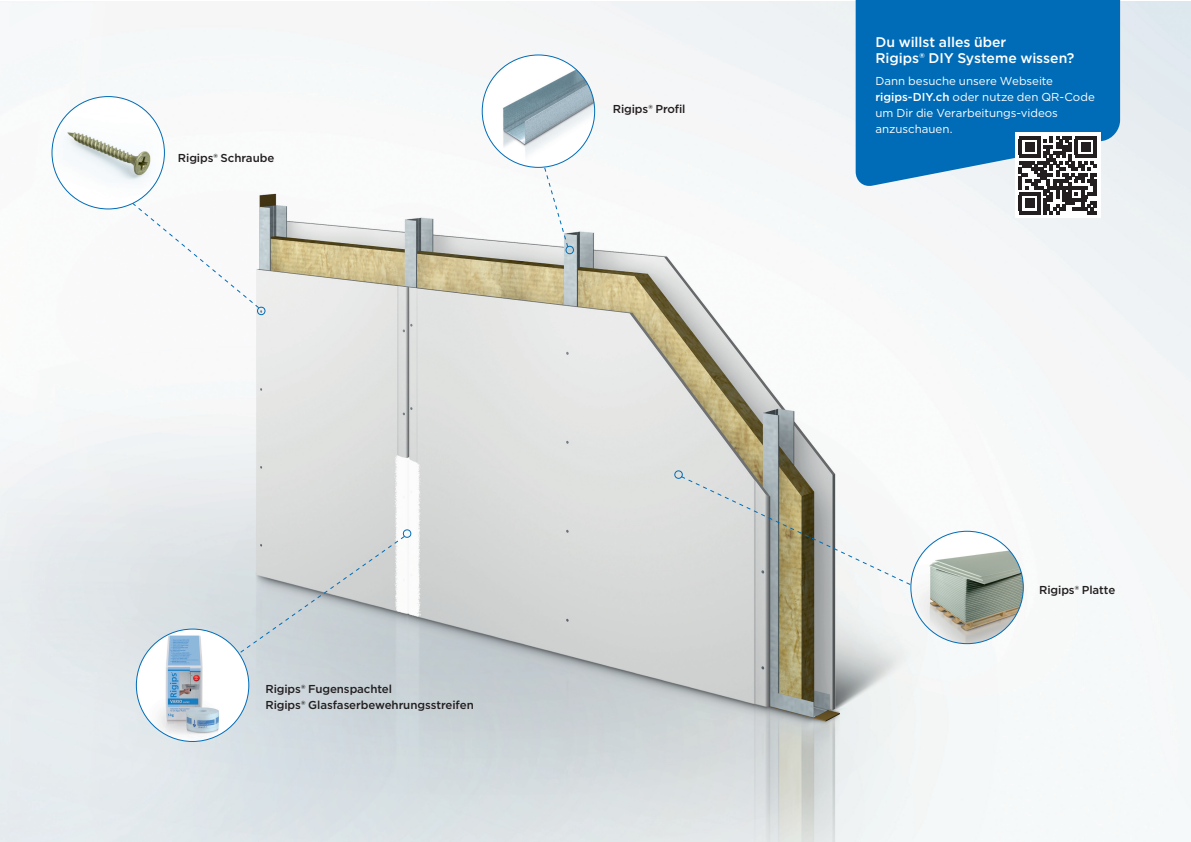
<style>
.page{position:relative;width:1191px;height:842px;background:#fff}
.page>*{position:absolute;margin:0;border:0;box-sizing:border-box;transform-origin:0 0}
.Kontakt_11_5_16_bold{font:500 14px/16px "Gotham";color:#fff}
.Kontakt_11_5_16_book{font:11.5px/16px "Gotham";color:#fff}
.Igel_Gotham_medium_1{font:500 11.5px/16px "Gotham";letter-spacing:-.01em;color:#231f20}
.s1{font-weight:500}
</style>
<div class="page">
<img style="left:0;top:1px;width:1191px;height:841px">
<svg style="left:674px;top:470px;width:237px;height:116px"></svg>
<svg style="left:543px;top:167px;width:32px;height:89px"></svg>
<svg style="left:131px;top:202px;width:136px;height:114px"></svg>
<svg style="left:239px;top:528px;width:174px;height:126px;background:#cdd2d5"></svg>
<img style="left:911px;top:531px;width:112px;height:113px;border-radius:56px">
<svg style="left:136px;top:629px;width:113px;height:112px"></svg>
<img style="left:145px;top:633px;width:104px;height:108px">
<img style="left:52px;top:97px;width:112px;height:112px;border-radius:56px">
<img style="left:482px;top:55px;width:112px;height:112px;border-radius:56px">
<svg style="left:855px;top:0;width:265px;height:189px;background:#1477bc"></svg>
<div style="left:1015px;top:133px;width:85px;height:85px;background:#fff"></div>
<svg style="left:1018px;top:136px;width:78px;height:78px"></svg>
<hr style="left:1018px;top:211px;width:22px;height:3px;background:#231f20">
<div style="left:1025px;top:199px;width:9px;height:9px;background:#231f20"></div>
<p class="Igel_Gotham_medium_1" style="left:178px;top:150px;width:98px">Rigips® Schraube</p>
<p class="Igel_Gotham_medium_1" style="left:613px;top:100px;width:74px">Rigips® Profil</p>
<p class="Igel_Gotham_medium_1" style="left:265px;top:681px;width:210px">Rigips® Fugenspachtel<br>Rigips® Glasfaserbewehrungsstreifen</p>
<p class="Kontakt_11_5_16_bold" style="left:875px;top:34px;width:200px">Du willst alles über<br>Rigips® DIY Systeme wissen?</p>
<p class="Kontakt_11_5_16_book" style="left:875px;top:72px;width:221px">Dann besuche unsere Webseite <span class="s1">rigips-DIY.ch</span> oder nutze den QR-Code um Dir die Verarbeitungs-videos anzuschauen.</p>
<p class="Igel_Gotham_medium_1" style="left:1039px;top:582px;width:78px">Rigips® Platte</p>
</div>
